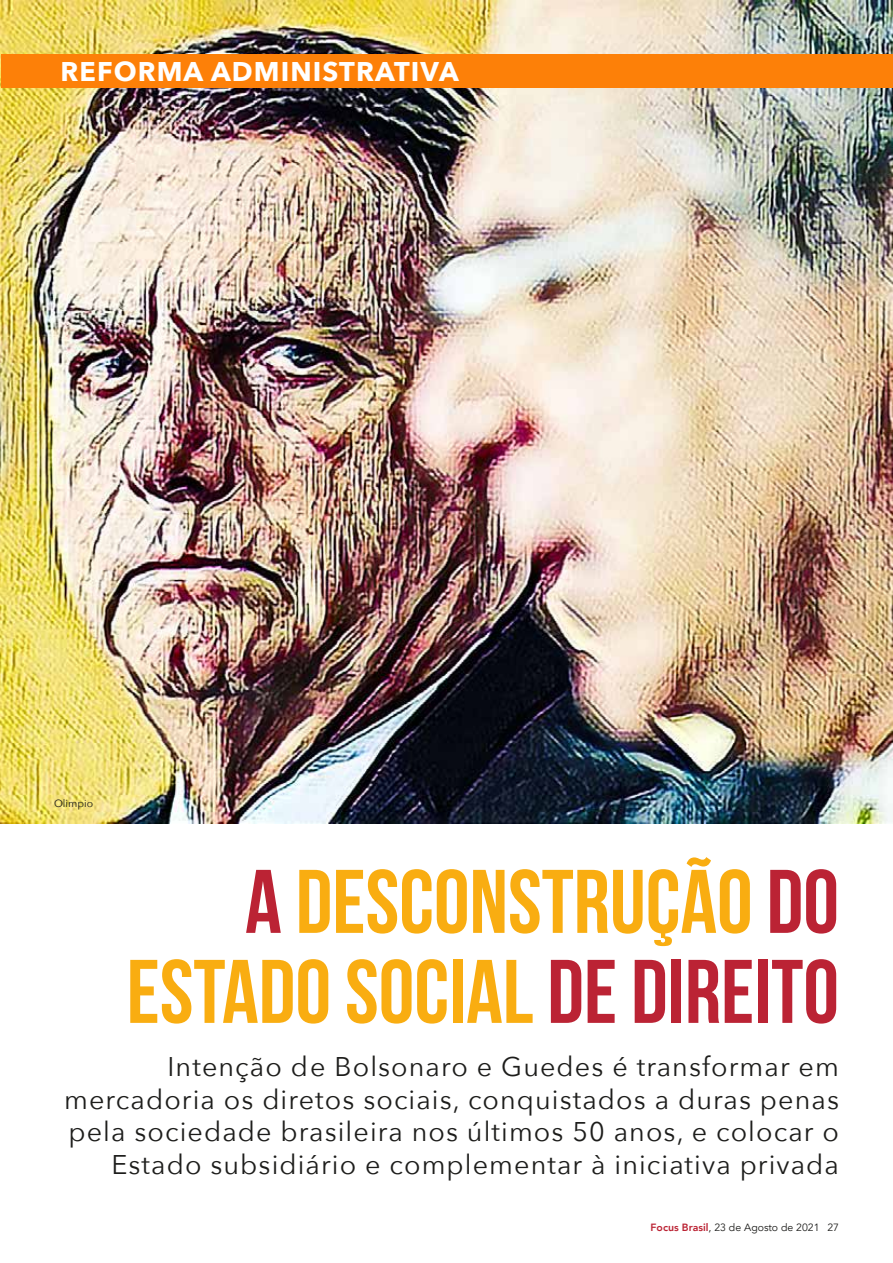
<style>
.page{position:relative;width:893px;height:1263px;background:#fff}
.page>*{position:absolute;margin:0;border:0;box-sizing:border-box;transform-origin:0 0}
.t1{font:700 90px/90px "Bebas Neue";color:#f9ad11;text-align:right}
.t2{font:27px/32.4px "Avenir Next";letter-spacing:.04em;color:#1d1d1b;text-align:right}
.t3{font:700 27px "Avenir Next";letter-spacing:.04em;color:#fff}
.t4{font:10.5px "Avenir";color:#1d1d1b}
.t5{font:10.5px "Avenir Next";color:#1d1d1b}
.s1{color:#bb2334}
.s2{font-weight:800;color:#bb2334}
</style>
<div class="page">
<img style="left:0;top:0;width:893px;height:824px">
<div style="left:1px;top:54px;width:892px;height:33px;background:#fd8008"></div>
<p class="t3" style="left:61px;top:48px;width:400px">REFORMA ADMINISTRATIVA</p>
<p class="t5" style="left:54px;top:794px;width:41px">Olimpio</p>
<h1 class="t1" style="left:127px;top:856px;width:714px"><span class="s1">A</span> DESCONSTRUÇÃO <span class="s1">DO<br></span>ESTADO SOCIAL <span class="s1">DE DIREITO</span></h1>
<p class="t2" style="left:64px;top:1049px;width:776px">Intenção de Bolsonaro e Guedes é transformar em mercadoria os diretos sociais, conquistados a duras penas pela sociedade brasileira nos últimos 50 anos, e colocar o Estado subsidiário e complementar à iniciativa privada</p>
<p class="t4" style="left:651px;top:1221px;width:190px"><span class="s2">Focus Brasil</span>, 23 de Agosto de 2021 27</p>
</div>
